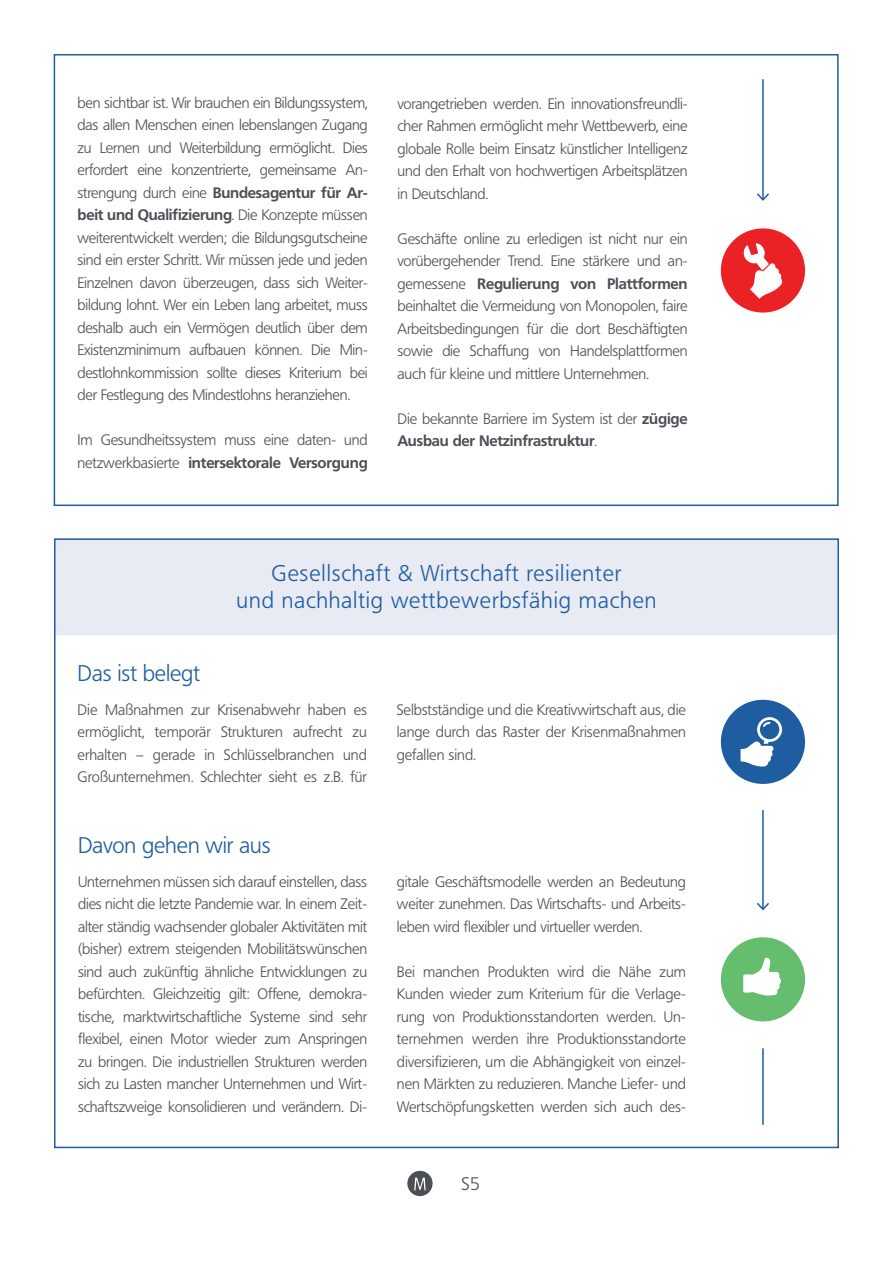
<style>
.page{position:relative;width:893px;height:1263px;background:#fff}
.page>*{position:absolute;margin:0;border:0;box-sizing:border-box;transform-origin:0 0}
.t1{font:300 22.5px "Frutiger BQ";letter-spacing:.04em;color:#1f5da1}
.t2{font:300 22.5px "Frutiger BQ";letter-spacing:-.005em;color:#1f5da1}
.t3{font:300 18px "Frutiger BQ";color:#4d4f56}
.t4{font:300 15px/22.5px "Frutiger BQ";letter-spacing:-.01em;color:#4d4f56;text-align:justify}
.s1{font-weight:700}
</style>
<div class="page">
<svg style="left:407px;top:1171px;width:26px;height:26px"></svg>
<div style="left:54px;top:54px;width:785px;height:452px;border:2px solid #1f5da1"></div>
<div style="left:721px;top:228px;width:84px;height:85px;background:#eb2225;border-radius:50%"></div>
<svg style="left:744px;top:243px;width:38px;height:56px"></svg>
<div style="left:54px;top:538px;width:785px;height:96px;background:#e9ebf4"></div>
<div style="left:721px;top:700px;width:84px;height:84px;background:#1f5da1;border-radius:50%"></div>
<svg style="left:740px;top:717px;width:43px;height:50px"></svg>
<div style="left:721px;top:937px;width:84px;height:84px;background:#64be6d;border-radius:50%"></div>
<svg style="left:743px;top:957px;width:38px;height:39px"></svg>
<hr style="left:762px;top:79px;width:2px;height:121px;background:#1f5da1">
<svg style="left:757px;top:192px;width:12px;height:9px"></svg>
<hr style="left:762px;top:810px;width:2px;height:99px;background:#1f5da1">
<svg style="left:757px;top:901px;width:12px;height:10px"></svg>
<hr style="left:762px;top:1048px;width:2px;height:77px;background:#1f5da1">
<p class="t4" style="left:78px;top:92px;width:292px">ben sichtbar ist. Wir brauchen ein Bildungssystem, das allen Menschen einen lebenslangen Zugang zu Lernen und Weiterbildung ermöglicht. Dies erfordert eine konzentrierte, gemeinsame An&shy;strengung durch eine <span class="s1">Bundesagentur für Ar&shy;beit und Qualifizierung</span>. Die Konzepte müssen weiterentwickelt werden; die Bildungsgutscheine sind ein erster Schritt. Wir müssen jede und jeden Einzelnen davon überzeugen, dass sich Weiter&shy;bildung lohnt. Wer ein Leben lang arbeitet, muss deshalb auch ein Vermögen deutlich über dem Existenzminimum aufbauen können. Die Min&shy;destlohnkommission sollte dieses Kriterium bei der Festlegung des Mindestlohns heranziehen.</p>
<p class="t4" style="left:78px;top:429px;width:292px">Im Gesundheitssystem muss eine daten- und netzwerkbasierte <span class="s1">intersektorale Versorgung</span></p>
<p class="t4" style="left:397px;top:92px;width:292px">vorangetrieben werden. Ein innovationsfreundli&shy;cher Rahmen ermöglicht mehr Wettbewerb, eine globale Rolle beim Einsatz künstlicher Intelligenz und den Erhalt von hochwertigen Arbeitsplätzen in Deutschland.</p>
<p class="t4" style="left:397px;top:227px;width:292px">Geschäfte online zu erledigen ist nicht nur ein vorübergehender Trend. Eine stärkere und an&shy;gemessene <span class="s1">Regulierung von Plattformen </span>beinhaltet die Vermeidung von Monopolen, faire Arbeitsbedingungen für die dort Beschäftigten sowie die Schaffung von Handelsplattformen auch für kleine und mittlere Unternehmen.</p>
<p class="t4" style="left:397px;top:407px;width:292px">Die bekannte Barriere im System ist der <span class="s1">zügige<br>Ausbau der Netzinfrastruktur</span>.</p>
<p class="t2" style="left:78px;top:660px;width:124px">Das ist belegt</p>
<p class="t1" style="left:272px;top:560px;width:351px">Gesellschaft &amp; Wirtschaft resilienter</p>
<p class="t1" style="left:236px;top:587px;width:422px">und nachhaltig wettbewerbsfähig machen</p>
<p class="t4" style="left:78px;top:699px;width:291px">Die Maßnahmen zur Krisenabwehr haben es ermöglicht, temporär Strukturen aufrecht zu erhalten – gerade in Schlüsselbranchen und Großunternehmen. Schlechter sieht es z.B. für</p>
<p class="t4" style="left:397px;top:699px;width:291px">Selbstständige und die Kreativwirtschaft aus, die lange durch das Raster der Krisenmaßnahmen gefallen sind.</p>
<p class="t2" style="left:78px;top:832px;width:194px">Davon gehen wir aus</p>
<p class="t4" style="left:78px;top:871px;width:291px">Unternehmen müssen sich darauf einstellen, dass dies nicht die letzte Pandemie war. In einem Zeit&shy;alter ständig wachsender globaler Aktivitäten mit (bisher) extrem steigenden Mobilitätswünschen sind auch zukünftig ähnliche Entwicklungen zu befürchten. Gleichzeitig gilt: Offene, demokra&shy;tische, marktwirtschaftliche Systeme sind sehr flexibel, einen Motor wieder zum Anspringen zu bringen. Die industriellen Strukturen werden sich zu Lasten mancher Unternehmen und Wirt&shy;schaftszweige konsolidieren und verändern. Di-</p>
<p class="t4" style="left:397px;top:871px;width:291px">gitale Geschäftsmodelle werden an Bedeutung weiter zunehmen. Das Wirtschafts- und Arbeits&shy;leben wird flexibler und virtueller werden.</p>
<p class="t4" style="left:397px;top:961px;width:291px">Bei manchen Produkten wird die Nähe zum Kunden wieder zum Kriterium für die Verlage&shy;rung von Produktionsstandorten werden. Un&shy;ternehmen werden ihre Produktionsstandorte diversifizieren, um die Abhängigkeit von einzel&shy;nen Märkten zu reduzieren. Manche Liefer- und Wertschöpfungsketten werden sich auch des-</p>
<p class="t3" style="left:461px;top:1173px;width:20px">S5</p>
</div>
